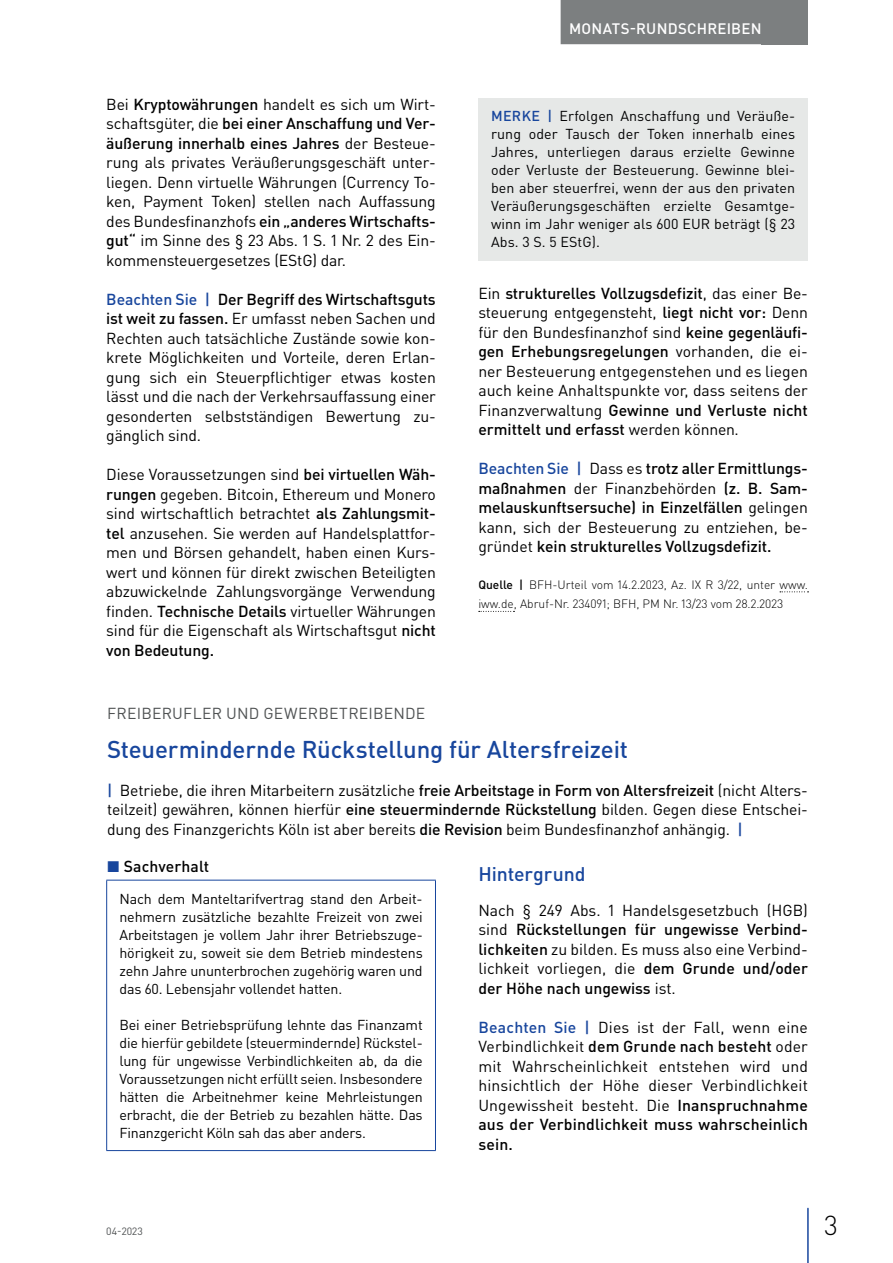
<style>
.page{position:relative;width:893px;height:1263px;background:#fff}
.page>*{position:absolute;margin:0;border:0;box-sizing:border-box;transform-origin:0 0}
.t1{font:300 27px "DIN Pro";color:#000001}
.t2{font:500 24px "DIN Pro";letter-spacing:-.005em;color:#18469d}
.t3{font:500 19.5px "DIN Pro";letter-spacing:-.005em;color:#18469d}
.t4{font:15.75px/19.5px "DIN Pro";letter-spacing:-.01em;color:#000001;text-align:justify}
.t5{font:500 15.75px/19.5px "DIN Pro";letter-spacing:-.005em;color:#000001;text-align:justify}
.t6{font:15.75px "DIN Pro";letter-spacing:.015em;color:#4f5253}
.t7{font:500 15px "DIN Pro";letter-spacing:.015em;color:#fff}
.t8{font:14.25px/18px "DIN Pro";letter-spacing:-.01em;color:#000001;text-align:justify}
.t9{font:300 12px/19.5px "DIN Pro";color:#000001}
.t10{font:10.5px "DIN Pro";color:#4f5253}
.s1{font-weight:500}
.s2{font-weight:500;color:#18469d}
.s3{color:#18469d}
.s4{font-weight:400}
</style>
<div class="page">
<div style="left:762px;top:0;width:46px;height:44px;background:#7c7f80"></div>
<hr style="left:807px;top:1208px;width:2px;height:55px;background:#18469d">
<div style="left:561px;top:0;width:209px;height:44px;background:#7c7f80"></div>
<svg style="left:780px;top:591px;width:28px;height:1px"></svg>
<svg style="left:479px;top:611px;width:35px;height:1px"></svg>
<div style="left:478px;top:98px;width:330px;height:162px;background:#e6e8e7"></div>
<hr style="left:106px;top:880px;width:330px;height:1px;background:#18469d">
<hr style="left:106px;top:880px;width:1px;height:270px;background:#18469d">
<hr style="left:435px;top:880px;width:1px;height:270px;background:#18469d">
<hr style="left:106px;top:1150px;width:330px;height:1px;background:#18469d">
<p class="t4" style="left:106px;top:94px;width:331px">Bei <span class="s1">Kryptowährungen</span> handelt es sich um Wirt&shy;schaftsgüter, die <span class="s1">bei einer Anschaffung und Ver&shy;äußerung innerhalb eines Jahres</span> der Besteue&shy;rung als privates Veräußerungsgeschäft unter&shy;liegen. Denn virtuelle Währungen (Currency To&shy;ken, Payment Token) stellen nach Auffassung des Bundesfinanzhofs <span class="s1">ein „anderes Wirtschafts&shy;gut“</span> im Sinne des § 23 Abs. 1 S. 1 Nr. 2 des Ein&shy;kommensteuergesetzes (EStG) dar.</p>
<p class="t4" style="left:106px;top:289px;width:331px"><span class="s2">Beachten Sie |</span> <span class="s1">Der Begriff des Wirtschaftsguts ist weit zu fassen.</span> Er umfasst neben Sachen und Rechten auch tatsächliche Zustände sowie kon&shy;krete Möglichkeiten und Vorteile, deren Erlan&shy;gung sich ein Steuerpflichtiger etwas kosten lässt und die nach der Verkehrsauffassung einer gesonderten selbstständigen Bewertung zu&shy;gänglich sind.</p>
<p class="t4" style="left:106px;top:464px;width:331px">Diese Voraussetzungen sind <span class="s1">bei virtuellen Wäh&shy;rungen</span> gegeben. Bitcoin, Ethereum und Monero sind wirtschaftlich betrachtet <span class="s1">als Zahlungsmit&shy;tel</span> anzusehen. Sie werden auf Handelsplattfor&shy;men und Börsen gehandelt, haben einen Kurs&shy;wert und können für direkt zwischen Beteiligten abzuwickelnde Zahlungsvorgänge Verwendung finden. <span class="s1">Technische Details</span> virtueller Währungen sind für die Eigenschaft als Wirtschaftsgut <span class="s1">nicht von Bedeutung.</span></p>
<p class="t7" style="left:569px;top:18px;width:194px">MONATS-RUNDSCHREIBEN</p>
<p class="t8" style="left:491px;top:107px;width:306px"><span class="s2">MERKE |</span> Erfolgen Anschaffung und Veräuße&shy;rung oder Tausch der Token innerhalb eines Jahres, unterliegen daraus erzielte Gewinne oder Verluste der Besteuerung. Gewinne blei&shy;ben aber steuerfrei, wenn der aus den privaten Veräußerungsgeschäften erzielte Gesamtge&shy;winn im Jahr weniger als 600 EUR beträgt (§ 23<br>Abs. 3 S. 5 EStG).</p>
<p class="t4" style="left:478px;top:283px;width:331px">Ein <span class="s1">strukturelles Vollzugsdefizit</span>, das einer Be&shy;steuerung entgegensteht, <span class="s1">liegt nicht vor:</span> Denn für den Bundesfinanzhof sind <span class="s1">keine gegenläufi&shy;gen Erhebungsregelungen</span> vorhanden, die ei&shy;ner Besteuerung entgegenstehen und es liegen auch keine Anhaltspunkte vor, dass seitens der Finanzverwaltung <span class="s1">Gewinne und Verluste nicht ermittelt und erfasst</span> werden können.</p>
<p class="t5" style="left:478px;top:458px;width:331px"><span class="s3">Beachten Sie |</span> <span class="s4">Dass es</span> trotz aller Ermittlungs&shy;maßnahmen <span class="s4">der Finanzbehörden</span> (z. B. Sam&shy;melauskunftsersuche) in Einzelfällen <span class="s4">gelingen kann, sich der Besteuerung zu entziehen, be&shy;gründet</span> kein strukturelles Vollzugsdefizit.</p>
<p class="t9" style="left:478px;top:574px;width:331px"><span class="s1">Quelle |</span> BFH-Urteil vom 14.2.2023, Az. IX R 3/22, unter www. iww.de, Abruf-Nr. 234091; BFH, PM Nr. 13/23 vom 28.2.2023</p>
<p class="t6" style="left:107px;top:703px;width:320px">FREIBERUFLER UND GEWERBETREIBENDE</p>
<h2 class="t2" style="left:107px;top:733px;width:523px">Steuermindernde Rückstellung für Altersfreizeit</h2>
<p class="t4" style="left:107px;top:780px;width:702px"><span class="s2">|</span> Betriebe, die ihren Mitarbeitern zusätzliche <span class="s1">freie Arbeitstage in Form von Altersfreizeit</span> (nicht Alters&shy;teilzeit) gewähren, können hierfür <span class="s1">eine steuermindernde Rückstellung</span> bilden. Gegen diese Entschei&shy;dung des Finanzgerichts Köln ist aber bereits <span class="s1">die Revision</span> beim Bundesfinanzhof anhängig. <span class="s2">|</span></p>
<p class="t5" style="left:107px;top:855px;width:104px"><span class="s3">◼</span> Sachverhalt</p>
<p class="t8" style="left:119px;top:889px;width:305px">Nach dem Manteltarifvertrag stand den Arbeit&shy;nehmern zusätzliche bezahlte Freizeit von zwei Arbeitstagen je vollem Jahr ihrer Betriebszuge&shy;hörigkeit zu, soweit sie dem Betrieb mindestens zehn Jahre ununterbrochen zugehörig waren und das 60. Lebensjahr vollendet hatten.</p>
<p class="t8" style="left:119px;top:1015px;width:305px">Bei einer Betriebsprüfung lehnte das Finanzamt die hierfür gebildete (steuermindernde) Rückstel&shy;lung für ungewisse Verbindlichkeiten ab, da die Voraussetzungen nicht erfüllt seien. Insbesondere hätten die Arbeitnehmer keine Mehrleistungen erbracht, die der Betrieb zu bezahlen hätte. Das Finanzgericht Köln sah das aber anders.</p>
<p class="t3" style="left:478px;top:861px;width:109px">Hintergrund</p>
<p class="t4" style="left:478px;top:899px;width:331px">Nach § 249 Abs. 1 Handelsgesetzbuch (HGB) sind <span class="s1">Rückstellungen für ungewisse Verbind&shy;lichkeiten</span> zu bilden. Es muss also eine Verbind&shy;lichkeit vorliegen, die <span class="s1">dem Grunde und/oder der Höhe nach ungewiss</span> ist.</p>
<p class="t4" style="left:478px;top:1016px;width:331px"><span class="s2">Beachten Sie |</span> Dies ist der Fall, wenn eine Verbindlichkeit <span class="s1">dem Grunde nach besteht</span> oder mit Wahrscheinlichkeit entstehen wird und hinsichtlich der Höhe dieser Verbindlichkeit Ungewissheit besteht. Die <span class="s1">Inanspruchnahme aus der Verbindlichkeit muss wahrscheinlich sein.</span></p>
<p class="t10" style="left:106px;top:1224px;width:38px">04-2023</p>
<h1 class="t1" style="left:824px;top:1207px;width:15px">3</h1>
</div>
